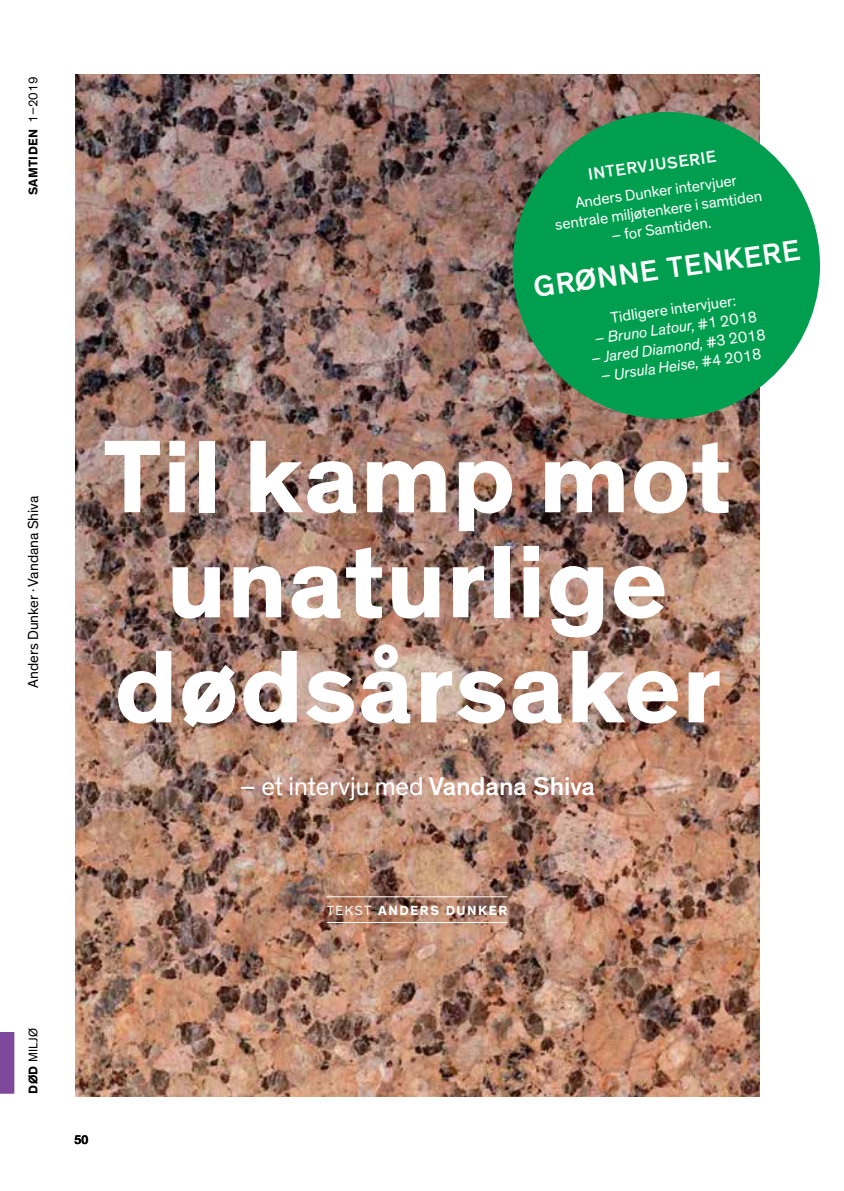
<style>
.page{position:relative;width:844px;height:1191px;background:#fff}
.page>*{position:absolute;margin:0;border:0;box-sizing:border-box;transform-origin:0 0}
.t1{font:700 105px/105px "Theinhardt";letter-spacing:.01em;color:#fff;text-align:center}
.t2{font:500 29.75px "Theinhardt";color:#fff}
.t3{font:26.25px "Theinhardt";color:#fff}
.t4{font:500 16.8px "Theinhardt";color:#fff}
.t5{font:15.75px/18.9px "Theinhardt";color:#fff;text-align:center}
.t6{font:italic 15.75px "Theinhardt";color:#fff}
.t7{font:14.88px "Theinhardt";color:#000}
.t8{font:700 13.47px "Theinhardt";letter-spacing:.105em;color:#fff}
.t9{font:700 12.78px "Theinhardt";letter-spacing:.03em;color:#000}
.t10{font:12.78px "Theinhardt";letter-spacing:.03em;color:#000}
.t11{font:700 12.25px "Helvetica Neue";color:#000}
.s1{font-weight:400}
.s2{font-style:normal}
.s3{font-weight:500}
.s4{font-weight:700}
</style>
<div class="page">
<div style="left:0;top:1032px;width:14px;height:61px;background:#7e499d"></div>
<img style="left:75px;top:75px;width:684px;height:1022px">
<hr style="left:327px;top:896px;width:180px;height:1px;background:#fff">
<hr style="left:327px;top:922px;width:180px;height:1px;background:#fff">
<svg style="left:502px;top:102px;width:318px;height:327px;fill:#009f4f"></svg>
<p class="t9" style="left:25px;top:195px;width:120px;rotate:-90deg">SAMTIDEN <span class="s1">1–2019</span></p>
<p class="t7" style="left:24px;top:688px;width:193px;rotate:-90deg">Anders Dunker · Vandana Shiva</p>
<p class="t4" style="left:587px;top:164px;width:130px;rotate:-8deg">INTERVJUSERIE</p>
<p class="t5" style="left:551px;top:197px;width:210px;rotate:-8deg">Anders Dunker intervjuer sentrale miljøtenkere i samtiden</p>
<p class="t5" style="left:610px;top:227px;width:102px;rotate:-8deg">– for Samtiden.</p>
<h2 class="t2" style="left:531px;top:270px;width:269px;rotate:-8deg">GRØNNE TENKERE</h2>
<p class="t5" style="left:609px;top:309px;width:128px;rotate:-8deg">Tidligere intervjuer:</p>
<p class="t6" style="left:593px;top:330px;width:165px;rotate:-8deg">– Bruno Latour, <span class="s2">#1 2018</span></p>
<p class="t6" style="left:590px;top:349px;width:177px;rotate:-8deg">– Jared Diamond, <span class="s2">#3 2018</span></p>
<p class="t6" style="left:599px;top:367px;width:163px;rotate:-8deg">– Ursula Heise, <span class="s2">#4 2018</span></p>
<h1 class="t1" style="left:103px;top:427px;width:630px">Til kamp mot unaturlige dødsårsaker</h1>
<h3 class="t3" style="left:239px;top:770px;width:357px">– et intervju med <span class="s3">Vandana Shiva</span></h3>
<p class="t8" style="left:327px;top:901px;width:182px"><span class="s1">tekst</span> ANDERS DUNKER</p>
<p class="t10" style="left:26px;top:1093px;width:67px;rotate:-90deg"><span class="s4">DØD</span> MILJØ</p>
<p class="t11" style="left:74px;top:1129px;width:15px">50</p>
</div>
